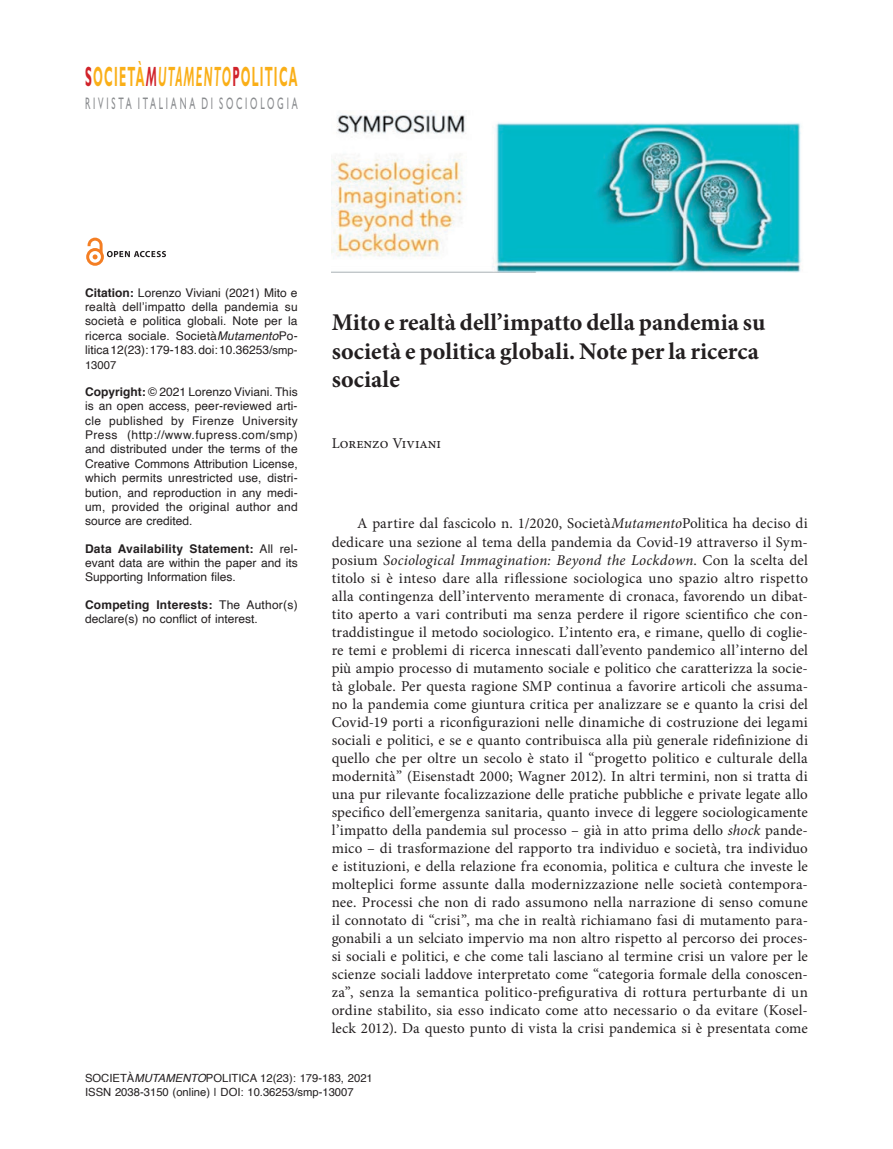
<style>
.page{position:relative;width:893px;height:1149px;background:#fff}
.page>*{position:absolute;margin:0;border:0;box-sizing:border-box;transform-origin:0 0}
.t1{font:700 27.9px "Gill Sans Std";letter-spacing:.11em;color:#faaf18;scale:.4 1}
.t2{font:700 24px/28.8px "Minion Pro";color:#231f20}
.t3{font:16.8px "Gill Sans Std";letter-spacing:.31em;color:#8a8c8f;scale:.53 1}
.t4{font:15px/18px "Minion Pro";letter-spacing:.005em;color:#231f20;text-align:justify}
.t5{font:12px/14.4px "Helvetica";color:#231f20;text-align:justify}
.t6{font:11.25px/14px "Helvetica";color:#231f20}
.s1{color:#d1232a}
.s2{font-style:italic;color:#d1232a}
.s3{font-style:italic}
.s4{font-weight:700}
.s5{font-size:11.25px}
</style>
<div class="page">
<svg style="left:86px;top:237px;width:80px;height:29px"></svg>
<img style="left:332px;top:111px;width:470px;height:162px">
<h1 class="t1" style="left:85px;top:60px;width:533px"><span class="s1">S</span>OCIETÀ<span class="s2">M</span><span class="s3">UTAMENTO</span><span class="s1">P</span>OLITICA</h1>
<p class="t3" style="left:85px;top:93px;width:403px">RIVISTA ITALIANA DI SOCIOLOGIA</p>
<p class="t5" style="left:85px;top:285px;width:214px"><span class="s4">Citation:</span> Lorenzo Viviani (2021) Mito e realtà dell’impatto della pandemia su società e politica globali. Note per la ricerca sociale. Società<span class="s3">Mutamento</span>Po&shy;litica 12(23): 179-183. doi: 10.36253/<span class="s5">smp-</span></p>
<p class="t6" style="left:85px;top:358px;width:33px">13007</p>
<p class="t5" style="left:85px;top:384px;width:214px"><span class="s4">Copyright:</span> © 2021 Lorenzo Viviani. This is an open access, peer-reviewed arti&shy;cle published by Firenze University Press (http://www.fupress.com/smp) and distributed under the terms of the Creative Commons Attribution License, which permits unrestricted use, distri&shy;bution, and reproduction in any medi&shy;um, provided the original author and source are credited.</p>
<p class="t5" style="left:85px;top:541px;width:214px"><span class="s4">Data Availability Statement:</span> All rel&shy;evant data are within the paper and its Supporting Information files.</p>
<p class="t5" style="left:85px;top:597px;width:214px"><span class="s4">Competing Interests:</span> The Author(s) declare(s) no conflict of interest.</p>
<h2 class="t2" style="left:332px;top:307px;width:435px">Mito e realtà dell’impatto della pandemia su società e politica globali. Note per la ricerca sociale</h2>
<p class="t4" style="left:332px;top:434px;width:111px">Lorenzo Viviani</p>
<p class="t4" style="left:332px;top:514px;width:478px;text-indent:26px">A partire dal fascicolo n. 1/2020, Società<span class="s3">Mutamento</span>Politica ha deciso di dedicare una sezione al tema della pandemia da Covid-19 attraverso il Sym&shy;posium <span class="s3">Sociological Immagination: Beyond the Lockdown</span>. Con la scelta del titolo si è inteso dare alla riflessione sociologica uno spazio altro rispetto alla contingenza dell’intervento meramente di cronaca, favorendo un dibat&shy;tito aperto a vari contributi ma senza perdere il rigore scientifico che con&shy;traddistingue il metodo sociologico. L’intento era, e rimane, quello di coglie&shy;re temi e problemi di ricerca innescati dall’evento pandemico all’interno del più ampio processo di mutamento sociale e politico che caratterizza la socie&shy;tà globale. Per questa ragione SMP continua a favorire articoli che assuma&shy;no la pandemia come giuntura critica per analizzare se e quanto la crisi del Covid-19 porti a riconfigurazioni nelle dinamiche di costruzione dei legami sociali e politici, e se e quanto contribuisca alla più generale ridefinizione di quello che per oltre un secolo è stato il “progetto politico e culturale della modernità” (Eisenstadt 2000; Wagner 2012). In altri termini, non si tratta di una pur rilevante focalizzazione delle pratiche pubbliche e private legate allo specifico dell’emergenza sanitaria, quanto invece di leggere sociologicamente l’impatto della pandemia sul processo – già in atto prima dello <span class="s3">shock</span> pande&shy;mico – di trasformazione del rapporto tra individuo e società, tra individuo e istituzioni, e della relazione fra economia, politica e cultura che investe le molteplici forme assunte dalla modernizzazione nelle società contempora&shy;nee. Processi che non di rado assumono nella narrazione di senso comune il connotato di “crisi”, ma che in realtà richiamano fasi di mutamento para&shy;gonabili a un selciato impervio ma non altro rispetto al percorso dei proces&shy;si sociali e politici, e che come tali lasciano al termine crisi un valore per le scienze sociali laddove interpretato come “categoria formale della conoscen&shy;za”, senza la semantica politico-prefigurativa di rottura perturbante di un ordine stabilito, sia esso indicato come atto necessario o da evitare (Kosel&shy;leck 2012). Da questo punto di vista la crisi pandemica si è presentata come</p>
<p class="t6" style="left:85px;top:1071px;width:289px">SOCIETÀ<span class="s3">MUTAMENTO</span>POLITICA 12(23): 179-183, 2021<br>ISSN 2038-3150 (online) | DOI: 10.36253/smp-13007</p>
</div>
